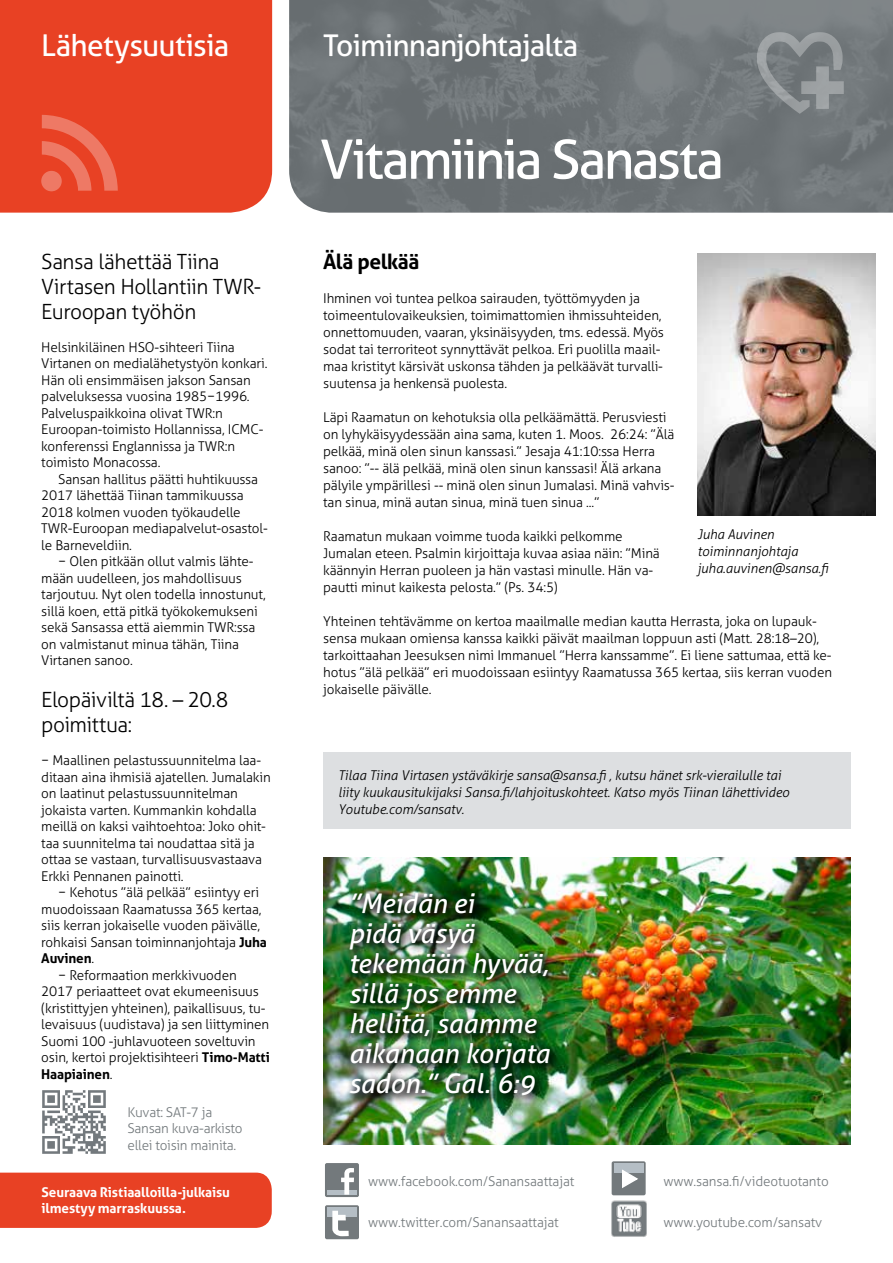
<style>
.page{position:relative;width:893px;height:1263px;background:#fff}
.page>*{position:absolute;margin:0;border:0;box-sizing:border-box;transform-origin:0 0}
.t1{font:54px "Aller";letter-spacing:-.05em;color:#fff}
.t2{font:30px "Aller";letter-spacing:-.025em;color:#fff}
.t3{font:italic 27px/30px "Aller";letter-spacing:-.01em;color:#fff}
.t4{font:300 21px/25.2px "Aller";letter-spacing:-.025em;color:#000}
.t5{font:700 21px "Aller";letter-spacing:-.02em;color:#000}
.t6{font:300 13.5px/16.5px "Aller";letter-spacing:-.01em;color:#000}
.t7{font:italic 300 13.5px/17px "Aller";letter-spacing:-.005em;color:#000}
.t8{font:300 13.5px/16.5px "Aller";letter-spacing:-.01em;color:#73797c}
.t9{font:700 13.5px/16.5px "Aller";letter-spacing:-.005em;color:#fff}
.t10{font:700 13.5px "Aller";letter-spacing:-.01em;color:#000}
.s1{font-weight:700}
.s2{font-weight:300}
</style>
<div class="page">
<div style="left:323px;top:753px;width:527px;height:76px;background:#dddfe1"></div>
<div style="left:0;top:0;width:272px;height:213px;background:#e84124"></div>
<img style="left:289px;top:0;width:603px;height:213px">
<img style="left:697px;top:253px;width:179px;height:263px">
<svg style="left:42px;top:115px;width:76px;height:76px;background:#ea5a42"></svg>
<svg style="left:757px;top:32px;width:87px;height:82px;background:#83888b"></svg>
<img style="left:323px;top:858px;width:527px;height:287px">
<svg style="left:892px;top:0;width:1px;height:213px"></svg>
<div style="left:0;top:1172px;width:272px;height:56px;background:#e84124"></div>
<div style="left:344px;top:887px;width:218px;height:220px;background:#000;opacity:.75"></div>
<img style="left:42px;top:1090px;width:64px;height:64px">
<div style="left:325px;top:1163px;width:34px;height:34px;background:#73797c;border-radius:2px"></div>
<hr style="left:327px;top:1190px;width:30px;height:4px;background:#b5bec5">
<svg style="left:341px;top:1168px;width:13px;height:26px"></svg>
<div style="left:325px;top:1205px;width:34px;height:34px;background:#73797c;border-radius:2px"></div>
<div style="left:327px;top:1207px;width:30px;height:10px;background:#b5bec5"></div>
<svg style="left:332px;top:1211px;width:17px;height:25px"></svg>
<div style="left:612px;top:1161px;width:34px;height:34px;background:#73797c;border-radius:2px"></div>
<div style="left:614px;top:1163px;width:29px;height:10px;background:#b5bec5"></div>
<svg style="left:622px;top:1169px;width:16px;height:19px"></svg>
<img style="left:611px;top:1200px;width:36px;height:37px">
<h2 class="t2" style="left:41px;top:27px;width:190px">Lähetysuutisia</h2>
<h2 class="t2" style="left:323px;top:27px;width:257px">Toiminnanjohtajalta</h2>
<h3 class="t4" style="left:41px;top:248px;width:222px">Sansa lähettää Tiina<br>Virtasen Hollantiin TWR-<br>Euroopan työhön</h3>
<p class="t6" style="left:41px;top:339px;width:228px">Helsinkiläinen HSO-sihteeri Tiina Virtanen on medialähetystyön konkari.<br>Hän oli ensimmäisen jakson Sansan palveluksessa vuosina 1985−1996.<br>Palveluspaikkoina olivat TWR:n Euroopan-toimisto Hollannissa, ICMC&shy;konferenssi Englannissa ja TWR:n toimisto Monacossa.</p>
<p class="t6" style="left:41px;top:471px;width:228px;text-indent:17px">Sansan hallitus päätti huhtikuussa<br>2017 lähettää Tiinan tammikuussa<br>2018 kolmen vuoden työkaudelle<br>TWR-Euroopan mediapalvelut-osastol&shy;le Barneveldiin.</p>
<p class="t6" style="left:41px;top:553px;width:226px;text-indent:17px">− Olen pitkään ollut valmis lähte&shy;mään uudelleen, jos mahdollisuus tarjoutuu. Nyt olen todella innostunut, sillä koen, että pitkä työkokemukseni sekä Sansassa että aiemmin TWR:ssa on valmistanut minua tähän, Tiina Virtanen sanoo.</p>
<h3 class="t4" style="left:41px;top:687px;width:189px">Elopäiviltä 18. – 20.8 poimittua:</h3>
<p class="t6" style="left:41px;top:752px;width:231px">− Maallinen pelastussuunnitelma laa&shy;ditaan aina ihmisiä ajatellen. Jumalakin on laatinut pelastussuunnitelman jokaista varten. Kummankin kohdalla meillä on kaksi vaihtoehtoa: Joko ohit&shy;taa suunnitelma tai noudattaa sitä ja ottaa se vastaan, turvallisuusvastaava Erkki Pennanen painotti.</p>
<p class="t6" style="left:58px;top:884px;width:202px">− Kehotus ”älä pelkää” esiintyy eri</p>
<p class="t6" style="left:41px;top:901px;width:222px">muodoissaan Raamatussa 365 kertaa,</p>
<p class="t6" style="left:41px;top:917px;width:220px">siis kerran jokaiselle vuoden päivälle,</p>
<p class="t6" style="left:41px;top:934px;width:227px">rohkaisi Sansan toiminnanjohtaja <span class="s1">Juha</span></p>
<p class="t10" style="left:41px;top:950px;width:55px">Auvinen<span class="s2">.</span></p>
<p class="t6" style="left:58px;top:967px;width:180px">− Reformaation merkkivuoden</p>
<p class="t6" style="left:41px;top:983px;width:219px">2017 periaatteet ovat ekumeenisuus</p>
<p class="t6" style="left:41px;top:1000px;width:226px">(kristittyjen yhteinen), paikallisuus, tu-</p>
<p class="t6" style="left:41px;top:1016px;width:230px">levaisuus (uudistava) ja sen liittyminen</p>
<p class="t6" style="left:41px;top:1033px;width:216px">Suomi 100 -juhlavuoteen soveltuvin</p>
<p class="t6" style="left:41px;top:1049px;width:230px">osin, kertoi projektisihteeri <span class="s1">Timo-Matti</span></p>
<p class="t10" style="left:41px;top:1066px;width:73px">Haapiainen<span class="s2">.</span></p>
<p class="t8" style="left:128px;top:1104px;width:117px">Kuvat: SAT-7 ja<br>Sansan kuva-arkisto ellei toisin mainita.</p>
<p class="t9" style="left:41px;top:1184px;width:190px">Seuraava Ristiaalloilla-julkaisu ilmestyy marraskuussa.</p>
<h1 class="t1" style="left:320px;top:127px;width:406px">Vitamiinia Sanasta</h1>
<h3 class="t5" style="left:323px;top:248px;width:98px">Älä pelkää</h3>
<p class="t6" style="left:323px;top:289px;width:342px;line-height:17px">Ihminen voi tuntea pelkoa sairauden, työttömyyden ja toimeentulovaikeuksien, toimimattomien ihmissuhteiden, onnettomuuden, vaaran, yksinäisyyden, tms. edessä. Myös sodat tai terroriteot synnyttävät pelkoa. Eri puolilla maail&shy;maa kristityt kärsivät uskonsa tähden ja pelkäävät turvalli&shy;suutensa ja henkensä puolesta.</p>
<p class="t6" style="left:323px;top:408px;width:353px;line-height:17px">Läpi Raamatun on kehotuksia olla pelkäämättä. Perusviesti on lyhykäisyydessään aina sama, kuten 1. Moos. 26:24: ”Älä pelkää, minä olen sinun kanssasi.” Jesaja 41:10:ssa Herra sanoo: ”-- älä pelkää, minä olen sinun kanssasi! Älä arkana pälyile ympärillesi -- minä olen sinun Jumalasi. Minä vahvis&shy;tan sinua, minä autan sinua, minä tuen sinua ...”</p>
<p class="t6" style="left:323px;top:527px;width:338px;line-height:17px">Raamatun mukaan voimme tuoda kaikki pelkomme Jumalan eteen. Psalmin kirjoittaja kuvaa asiaa näin: ”Minä käännyin Herran puoleen ja hän vastasi minulle. Hän va&shy;pautti minut kaikesta pelosta.” (Ps. 34:5)</p>
<p class="t6" style="left:323px;top:612px;width:510px;line-height:17px">Yhteinen tehtävämme on kertoa maailmalle median kautta Herrasta, joka on lupauk&shy;sensa mukaan omiensa kanssa kaikki päivät maailman loppuun asti (Matt. 28:18–20), tarkoittaahan Jeesuksen nimi Immanuel ”Herra kanssamme”. Ei liene sattumaa, että ke&shy;hotus ”älä pelkää” eri muodoissaan esiintyy Raamatussa 365 kertaa, siis kerran vuoden jokaiselle päivälle.</p>
<p class="t7" style="left:697px;top:526px;width:134px">Juha Auvinen toiminnanjohtaja juha.auvinen@sansa.fi</p>
<p class="t7" style="left:338px;top:766px;width:453px">Tilaa Tiina Virtasen ystäväkirje sansa@sansa.fi , kutsu hänet srk-vierailulle tai liity kuukausitukijaksi Sansa.fi/lahjoituskohteet. Katso myös Tiinan lähettivideo<br>Youtube.com/sansatv.</p>
<h3 class="t3" style="left:349px;top:888px;width:203px">”Meidän ei<br>pidä väsyä tekemään hyvää, sillä jos emme hellitä, saamme aikanaan korjata sadon.” Gal. 6:9</h3>
<p class="t8" style="left:368px;top:1173px;width:208px">www.facebook.com/Sanansaattajat</p>
<p class="t8" style="left:368px;top:1214px;width:192px">www.twitter.com/Sanansaattajat</p>
<p class="t8" style="left:663px;top:1173px;width:167px">www.sansa.fi/videotuotanto</p>
<p class="t8" style="left:663px;top:1214px;width:160px">www.youtube.com/sansatv</p>
</div>
